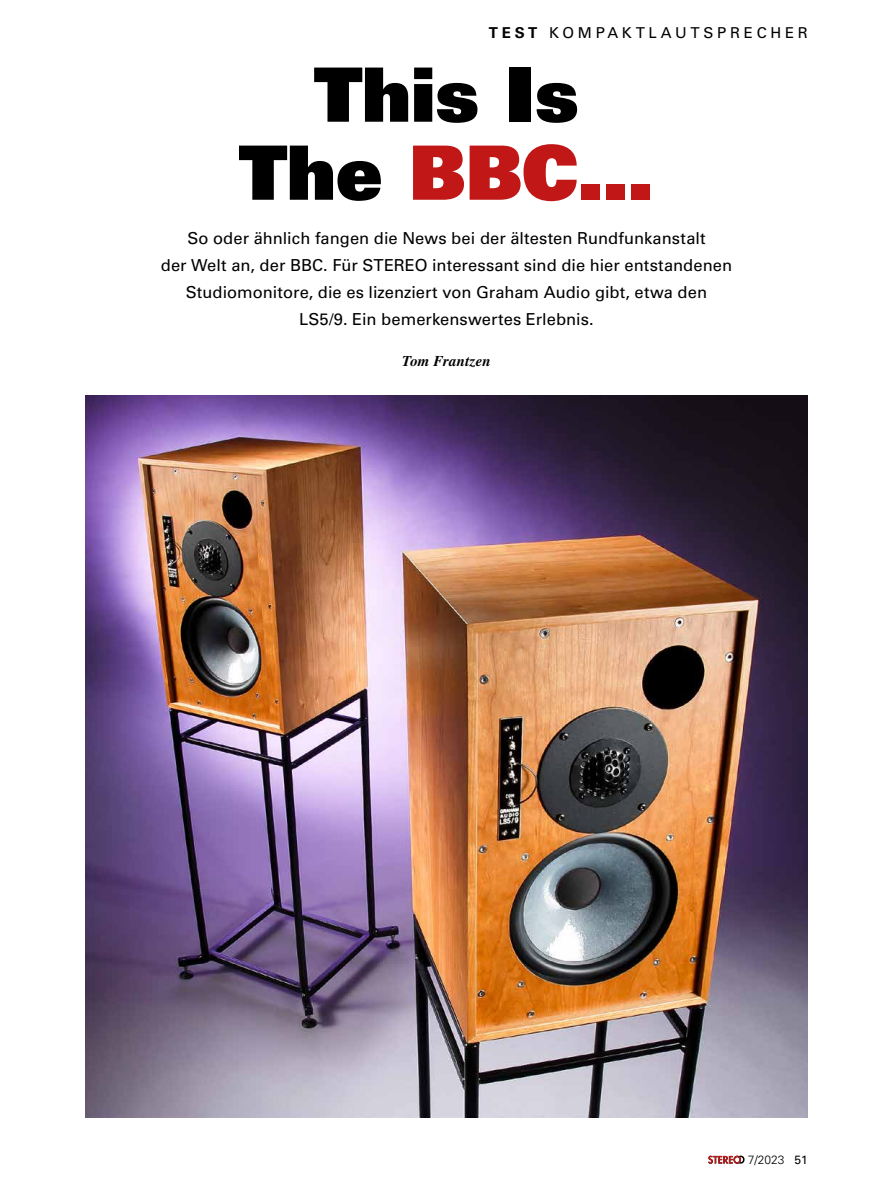
<style>
.page{position:relative;width:893px;height:1191px;background:#fff}
.page>*{position:absolute;margin:0;border:0;box-sizing:border-box;transform-origin:0 0}
.t1{font:75px/78px "Univers LT Std X Black";letter-spacing:-.005em;color:#000;text-align:center}
.t2{font:16.5px/27px "Univers LT Std";letter-spacing:.005em;color:#000;text-align:center}
.t3{font:15px "Univers LT Std";letter-spacing:.25em;color:#000}
.t4{font:italic 700 15px "Times LT Std";letter-spacing:.005em;color:#000}
.t5{font:300 12px "Univers LT Std";color:#000}
.s1{font-weight:700}
.s2{color:#c11817}
.s3{font-weight:400}
</style>
<div class="page">
<svg style="left:708px;top:1155px;width:36px;height:8px"></svg>
<img style="left:85px;top:395px;width:723px;height:722px">
<p class="t3" style="left:489px;top:24px;width:320px"><span class="s1">TEST</span> KOMPAKTLAUTSPRECHER</p>
<h1 class="t1" style="left:239px;top:54px;width:417px">This Is<br>The <span class="s2">BBC...</span></h1>
<p class="t2" style="left:161px;top:225px;width:573px">So oder ähnlich fangen die News bei der ältesten Rundfunkanstalt<br>der Welt an, der BBC. Für STEREO interessant sind die hier entstandenen Studiomonitore, die es lizenziert von Graham Audio gibt, etwa den LS5/9. Ein bemerkenswertes Erlebnis.</p>
<p class="t4" style="left:402px;top:352px;width:90px">Tom Frantzen</p>
<p class="t5" style="left:748px;top:1152px;width:62px">7/2023 <span class="s3">51</span></p>
</div>
